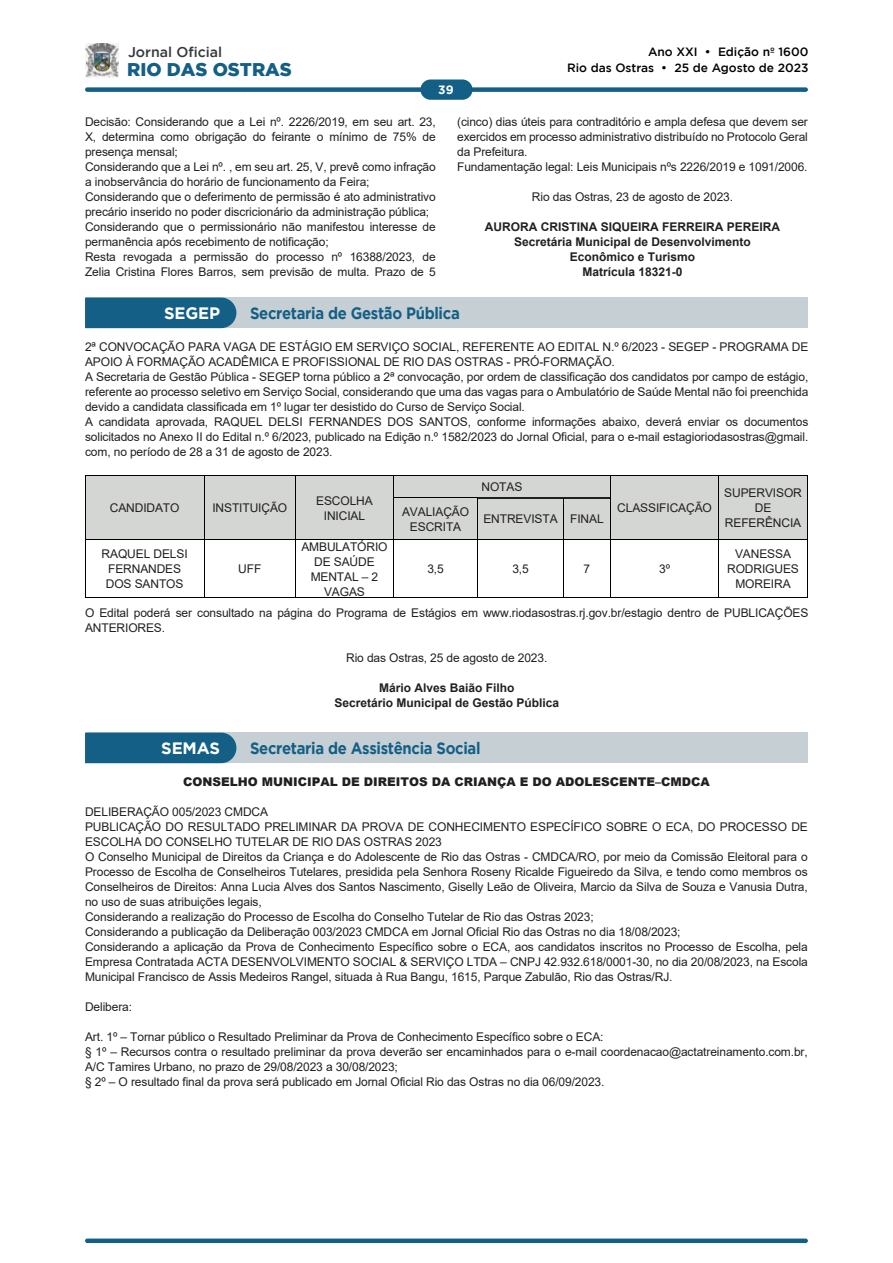
<style>
.page{position:relative;width:893px;height:1263px;background:#fff}
.page>*{position:absolute;margin:0;border:0;box-sizing:border-box;transform-origin:0 0}
.t1{font:900 18.45px "Gotham";color:#145f86}
.t2{font:700 16.5px "Gotham";letter-spacing:-.02em;color:#145f86;scale:.9 1}
.t3{font:700 16.5px "Gotham";letter-spacing:-.01em;color:#fff}
.t4{font:500 14.1px "Gotham";color:#36393c}
.t5{font:12px/15px "Arial";letter-spacing:-.01em;color:#231f20}
.t6{font:700 12px/15px "Arial";color:#231f20;text-align:center}
.t7{font:900 12px "Arial";color:#231f20}
.t8{font:500 12px/15.8px "Gotham";color:#000;text-align:right}
.t9{font:700 12px "Gotham";color:#fff}
</style>
<div class="page">
<div style="left:85px;top:87px;width:723px;height:5px;background:#145f86;border-radius:2px"></div>
<div style="left:420px;top:79px;width:53px;height:21px;background:#145f86;border-radius:10px"></div>
<img style="left:86px;top:44px;width:32px;height:34px">
<div style="left:85px;top:1238px;width:723px;height:5px;background:#145f86;border-radius:2px"></div>
<div style="left:86px;top:298px;width:722px;height:30px;background:#c6cfd4"></div>
<div style="left:85px;top:298px;width:151px;height:30px;background:#145f86"></div>
<div style="left:86px;top:477px;width:721px;height:63px;background:#d4d6d4"></div>
<hr style="left:478px;top:497px;width:85px;height:1px;background:#231f20">
<hr style="left:563px;top:497px;width:47px;height:1px;background:#231f20">
<svg style="left:85px;top:477px;width:1px;height:21px"></svg>
<svg style="left:204px;top:477px;width:1px;height:21px"></svg>
<svg style="left:295px;top:477px;width:1px;height:21px"></svg>
<svg style="left:393px;top:477px;width:1px;height:20px"></svg>
<hr style="left:85px;top:498px;width:1px;height:42px;background:#000001">
<hr style="left:204px;top:498px;width:1px;height:42px;background:#000001">
<hr style="left:295px;top:498px;width:1px;height:42px;background:#000001">
<hr style="left:85px;top:476px;width:119px;height:1px;background:#000001">
<hr style="left:204px;top:476px;width:92px;height:1px;background:#000001">
<hr style="left:296px;top:476px;width:97px;height:1px;background:#000001">
<hr style="left:393px;top:476px;width:85px;height:1px;background:#000001">
<hr style="left:478px;top:476px;width:85px;height:1px;background:#000001">
<hr style="left:563px;top:476px;width:48px;height:1px;background:#000001">
<hr style="left:393px;top:497px;width:85px;height:1px;background:#000001">
<svg style="left:610px;top:477px;width:1px;height:21px"></svg>
<svg style="left:718px;top:477px;width:1px;height:21px"></svg>
<hr style="left:718px;top:498px;width:1px;height:42px;background:#000001">
<hr style="left:611px;top:476px;width:108px;height:1px;background:#000001">
<hr style="left:719px;top:476px;width:89px;height:1px;background:#000001">
<svg style="left:807px;top:477px;width:1px;height:21px"></svg>
<hr style="left:807px;top:498px;width:1px;height:42px;background:#000001">
<hr style="left:85px;top:540px;width:119px;height:1px;background:#000001">
<hr style="left:204px;top:540px;width:92px;height:1px;background:#000001">
<hr style="left:296px;top:540px;width:97px;height:1px;background:#000001">
<hr style="left:393px;top:540px;width:85px;height:1px;background:#000001">
<hr style="left:478px;top:540px;width:85px;height:1px;background:#000001">
<hr style="left:563px;top:540px;width:48px;height:1px;background:#000001">
<hr style="left:611px;top:540px;width:108px;height:1px;background:#000001">
<hr style="left:719px;top:540px;width:89px;height:1px;background:#000001">
<hr style="left:85px;top:598px;width:119px;height:1px;background:#000001">
<hr style="left:204px;top:598px;width:92px;height:1px;background:#000001">
<hr style="left:296px;top:598px;width:97px;height:1px;background:#000001">
<hr style="left:393px;top:598px;width:85px;height:1px;background:#000001">
<hr style="left:478px;top:598px;width:85px;height:1px;background:#000001">
<hr style="left:563px;top:598px;width:48px;height:1px;background:#000001">
<hr style="left:611px;top:598px;width:108px;height:1px;background:#000001">
<hr style="left:719px;top:598px;width:89px;height:1px;background:#000001">
<hr style="left:393px;top:498px;width:1px;height:42px;background:#000001">
<hr style="left:478px;top:498px;width:1px;height:42px;background:#000001">
<hr style="left:563px;top:498px;width:1px;height:42px;background:#000001">
<hr style="left:610px;top:498px;width:1px;height:42px;background:#000001">
<hr style="left:85px;top:540px;width:1px;height:58px;background:#000001">
<hr style="left:204px;top:540px;width:1px;height:58px;background:#000001">
<hr style="left:295px;top:540px;width:1px;height:58px;background:#000001">
<hr style="left:393px;top:540px;width:1px;height:58px;background:#000001">
<hr style="left:478px;top:540px;width:1px;height:58px;background:#000001">
<hr style="left:563px;top:540px;width:1px;height:58px;background:#000001">
<hr style="left:610px;top:540px;width:1px;height:58px;background:#000001">
<hr style="left:718px;top:540px;width:1px;height:58px;background:#000001">
<hr style="left:807px;top:540px;width:1px;height:58px;background:#000001">
<div style="left:86px;top:733px;width:722px;height:30px;background:#c6cfd4"></div>
<div style="left:85px;top:733px;width:151px;height:30px;background:#145f86"></div>
<p class="t4" style="left:128px;top:44px;width:96px">Jornal Oficial</p>
<h1 class="t1" style="left:127px;top:59px;width:166px">RIO DAS OSTRAS</h1>
<p class="t9" style="left:438px;top:83px;width:17px">39</p>
<p class="t8" style="left:567px;top:44px;width:243px">Ano XXI • Edição nº 1600<br>Rio das Ostras • 25 de Agosto de 2023</p>
<p class="t5" style="left:85px;top:114px;width:352px">Decisão: Considerando que a Lei nº. 2226/2019, em seu art. 23, X, determina como obrigação do feirante o mínimo de 75% de presença mensal;<br>Considerando que a Lei nº. , em seu art. 25, V, prevê como infração a inobservância do horário de funcionamento da Feira; Considerando que o deferimento de permissão é ato administrativo precário inserido no poder discricionário da administração pública; Considerando que o permissionário não manifestou interesse de permanência após recebimento de notificação;<br>Resta revogada a permissão do processo nº 16388/2023, de Zelia Cristina Flores Barros, sem previsão de multa. Prazo de 5</p>
<p class="t5" style="left:457px;top:115px;width:352px">(cinco) dias úteis para contraditório e ampla defesa que devem ser exercidos em processo administrativo distribuído no Protocolo Geral da Prefeitura.<br>Fundamentação legal: Leis Municipais nºs 2226/2019 e 1091/2006.</p>
<p class="t5" style="left:532px;top:190px;width:203px">Rio das Ostras, 23 de agosto de 2023.</p>
<p class="t6" style="left:485px;top:220px;width:297px">AURORA CRISTINA SIQUEIRA FERREIRA PEREIRA<br>Secretária Municipal de Desenvolvimento<br>Econômico e Turismo<br>Matrícula 18321-0</p>
<h2 class="t3" style="left:164px;top:303px;width:57px">SEGEP</h2>
<h2 class="t2" style="left:250px;top:303px;width:235px">Secretaria de Gestão Pública</h2>
<p class="t5" style="left:85px;top:339px;width:725px">2ª CONVOCAÇÃO PARA VAGA DE ESTÁGIO EM SERVIÇO SOCIAL, REFERENTE AO EDITAL N.º 6/2023 - SEGEP - PROGRAMA DE APOIO À FORMAÇÃO ACADÊMICA E PROFISSIONAL DE RIO DAS OSTRAS - PRÓ-FORMAÇÃO.<br>A Secretaria de Gestão Pública - SEGEP torna público a 2ª convocação, por ordem de classificação dos candidatos por campo de estágio, referente ao processo seletivo em Serviço Social, considerando que uma das vagas para o Ambulatório de Saúde Mental não foi preenchida devido a candidata classificada em 1º lugar ter desistido do Curso de Serviço Social.<br>A candidata aprovada, RAQUEL DELSI FERNANDES DOS SANTOS, conforme informações abaixo, deverá enviar os documentos solicitados no Anexo II do Edital n.º 6/2023, publicado na Edição n.º 1582/2023 do Jornal Oficial, para o e-mail estagioriodasostras@gmail. com, no período de 28 a 31 de agosto de 2023.</p>
<p class="t5" style="left:110px;top:500px;width:71px">CANDIDATO</p>
<p class="t5" style="left:212px;top:500px;width:76px">INSTITUIÇÃO</p>
<p class="t5" style="left:316px;top:493px;width:58px;text-align:center">ESCOLHA<br>INICIAL</p>
<p class="t5" style="left:482px;top:479px;width:42px">NOTAS</p>
<p class="t5" style="left:402px;top:504px;width:69px;text-align:center">AVALIAÇÃO<br>ESCRITA</p>
<p class="t5" style="left:483px;top:511px;width:122px">ENTREVISTA FINAL</p>
<p class="t5" style="left:617px;top:500px;width:96px">CLASSIFICAÇÃO</p>
<p class="t5" style="left:724px;top:485px;width:79px;text-align:center">SUPERVISOR<br>DE<br>REFERÊNCIA</p>
<p class="t5" style="left:301px;top:539px;width:88px;text-align:center">AMBULATÓRIO<br>DE SAÚDE<br>MENTAL – 2<br>VAGAS</p>
<p class="t5" style="left:102px;top:546px;width:88px;text-align:center">RAQUEL DELSI<br>FERNANDES<br>DOS SANTOS</p>
<p class="t5" style="left:727px;top:546px;width:73px;text-align:center">VANESSA<br>RODRIGUES<br>MOREIRA</p>
<p class="t5" style="left:85px;top:605px;width:725px">O Edital poderá ser consultado na página do Programa de Estágios em www.riodasostras.rj.gov.br/estagio dentro de PUBLICAÇÕES<br>ANTERIORES.</p>
<p class="t5" style="left:346px;top:650px;width:203px">Rio das Ostras, 25 de agosto de 2023.</p>
<p class="t6" style="left:334px;top:681px;width:226px">Mário Alves Baião Filho<br>Secretário Municipal de Gestão Pública</p>
<h2 class="t3" style="left:161px;top:738px;width:60px">SEMAS</h2>
<h2 class="t2" style="left:250px;top:738px;width:258px">Secretaria de Assistência Social</h2>
<p class="t7" style="left:183px;top:773px;width:528px">CONSELHO MUNICIPAL DE DIREITOS DA CRIANÇA E DO ADOLESCENTE–CMDCA</p>
<p class="t5" style="left:85px;top:804px;width:724px">DELIBERAÇÃO 005/2023 CMDCA<br>PUBLICAÇÃO DO RESULTADO PRELIMINAR DA PROVA DE CONHECIMENTO ESPECÍFICO SOBRE O ECA, DO PROCESSO DE ESCOLHA DO CONSELHO TUTELAR DE RIO DAS OSTRAS 2023<br>O Conselho Municipal de Direitos da Criança e do Adolescente de Rio das Ostras - CMDCA/RO, por meio da Comissão Eleitoral para o Processo de Escolha de Conselheiros Tutelares, presidida pela Senhora Roseny Ricalde Figueiredo da Silva, e tendo como membros os Conselheiros de Direitos: Anna Lucia Alves dos Santos Nascimento, Giselly Leão de Oliveira, Marcio da Silva de Souza e Vanusia Dutra, no uso de suas atribuições legais,<br>Considerando a realização do Processo de Escolha do Conselho Tutelar de Rio das Ostras 2023;<br>Considerando a publicação da Deliberação 003/2023 CMDCA em Jornal Oficial Rio das Ostras no dia 18/08/2023;<br>Considerando a aplicação da Prova de Conhecimento Específico sobre o ECA, aos candidatos inscritos no Processo de Escolha, pela Empresa Contratada ACTA DESENVOLVIMENTO SOCIAL &amp; SERVIÇO LTDA – CNPJ 42.932.618/0001-30, no dia 20/08/2023, na Escola Municipal Francisco de Assis Medeiros Rangel, situada à Rua Bangu, 1615, Parque Zabulão, Rio das Ostras/RJ.</p>
<p class="t5" style="left:85px;top:999px;width:49px">Delibera:</p>
<p class="t5" style="left:85px;top:1029px;width:724px">Art. 1º – Tornar público o Resultado Preliminar da Prova de Conhecimento Específico sobre o ECA:<br>§ 1º – Recursos contra o resultado preliminar da prova deverão ser encaminhados para o e-mail coordenacao@actatreinamento.com.br, A/C Tamires Urbano, no prazo de 29/08/2023 a 30/08/2023;<br>§ 2º – O resultado final da prova será publicado em Jornal Oficial Rio das Ostras no dia 06/09/2023.</p>
<p class="t5" style="left:427px;top:561px;width:18px">3,5</p>
<p class="t5" style="left:512px;top:561px;width:18px">3,5</p>
<p class="t5" style="left:584px;top:561px;width:8px">7</p>
<p class="t5" style="left:659px;top:561px;width:12px">3º</p>
<p class="t5" style="left:238px;top:561px;width:25px">UFF</p>
</div>
